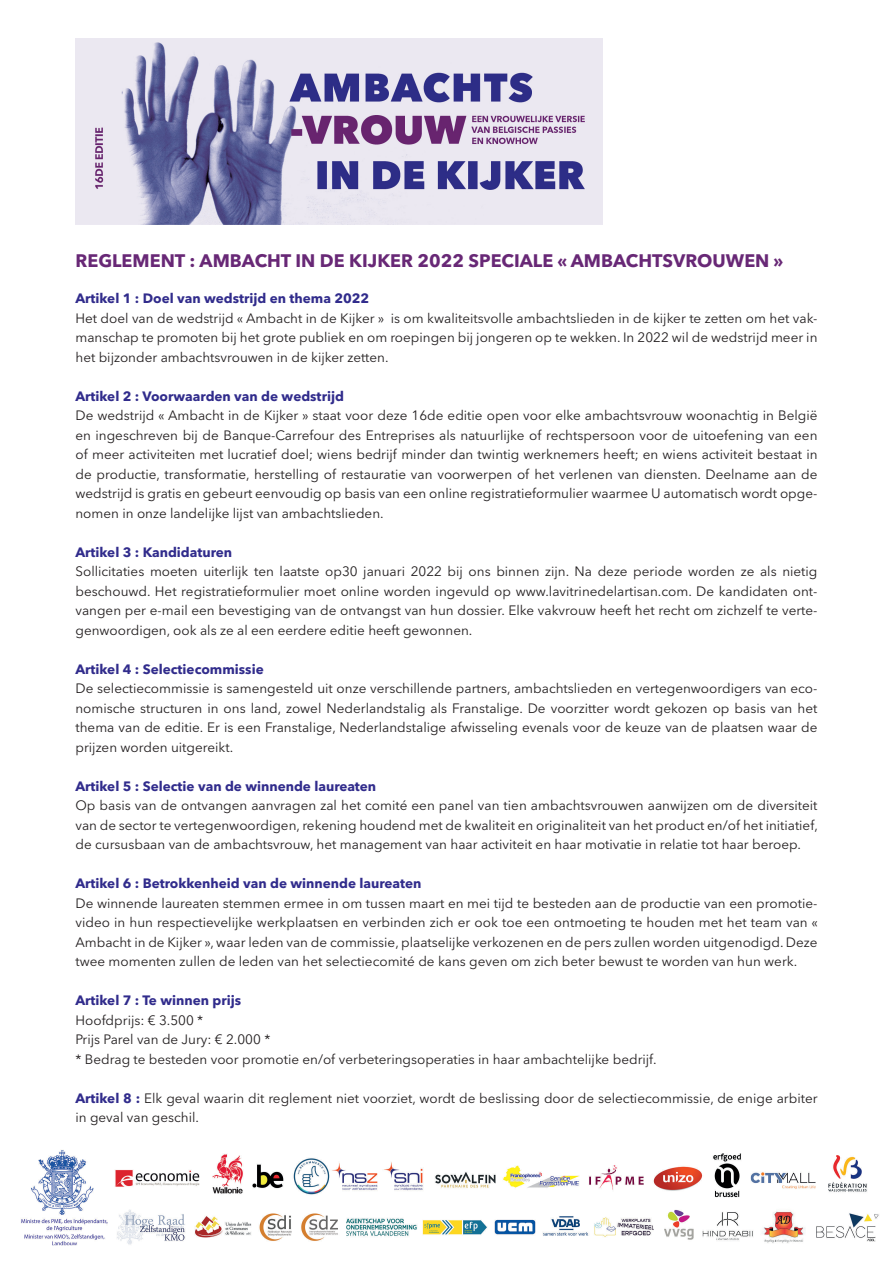
<style>
.page{position:relative;width:893px;height:1263px;background:#fff}
.page>*{position:absolute;margin:0;border:0;box-sizing:border-box;transform-origin:0 0}
.t1{font:700 18px "Avenir Next LT Pro";color:#682876}
.t2{font:13.5px/19.5px "Avenir Next LT Pro";color:#231f20;text-align:justify}
.t3{font:700 13.5px "Avenir Next LT Pro";color:#312c8c}
.s1{font-weight:700;color:#312c8c}
</style>
<div class="page">
<img style="left:75px;top:38px;width:528px;height:186px">
<img style="left:21px;top:1150px;width:858px;height:96px">
<p class="t1" style="left:75px;top:249px;width:709px">REGLEMENT : AMBACHT IN DE KIJKER 2022 SPECIALE « AMBACHTSVROUWEN »</p>
<p class="t3" style="left:75px;top:290px;width:295px">Artikel 1 : Doel van wedstrijd en thema 2022</p>
<p class="t2" style="left:75px;top:308px;width:743px">Het doel van de wedstrijd « Ambacht in de Kijker » is om kwaliteitsvolle ambachtslieden in de kijker te zetten om het vak&shy;manschap te promoten bij het grote publiek en om roepingen bij jongeren op te wekken. In 2022 wil de wedstrijd meer in het bijzonder ambachtsvrouwen in de kijker zetten.</p>
<p class="t3" style="left:75px;top:388px;width:270px">Artikel 2 : Voorwaarden van de wedstrijd</p>
<p class="t2" style="left:75px;top:406px;width:744px">De wedstrijd « Ambacht in de Kijker » staat voor deze 16de editie open voor elke ambachtsvrouw woonachtig in België en ingeschreven bij de Banque-Carrefour des Entreprises als natuurlijke of rechtspersoon voor de uitoefening van een of meer activiteiten met lucratief doel; wiens bedrijf minder dan twintig werknemers heeft; en wiens activiteit bestaat in de productie, transformatie, herstelling of restauratie van voorwerpen of het verlenen van diensten. Deelname aan de wedstrijd is gratis en gebeurt eenvoudig op basis van een online registratieformulier waarmee U automatisch wordt opge&shy;nomen in onze landelijke lijst van ambachtslieden.</p>
<p class="t3" style="left:75px;top:544px;width:158px">Artikel 3 : Kandidaturen</p>
<p class="t2" style="left:75px;top:562px;width:743px">Sollicitaties moeten uiterlijk ten laatste op30 januari 2022 bij ons binnen zijn. Na deze periode worden ze als nietig beschouwd. Het registratieformulier moet online worden ingevuld op www.lavitrinedelartisan.com. De kandidaten ont&shy;vangen per e-mail een bevestiging van de ontvangst van hun dossier. Elke vakvrouw heeft het recht om zichzelf te verte&shy;genwoordigen, ook als ze al een eerdere editie heeft gewonnen.</p>
<p class="t3" style="left:75px;top:661px;width:190px">Artikel 4 : Selectiecommissie</p>
<p class="t2" style="left:75px;top:679px;width:744px">De selectiecommissie is samengesteld uit onze verschillende partners, ambachtslieden en vertegenwoordigers van eco&shy;nomische structuren in ons land, zowel Nederlandstalig als Franstalige. De voorzitter wordt gekozen op basis van het thema van de editie. Er is een Franstalige, Nederlandstalige afwisseling evenals voor de keuze van de plaatsen waar de prijzen worden uitgereikt.</p>
<p class="t3" style="left:75px;top:778px;width:302px">Artikel 5 : Selectie van de winnende laureaten</p>
<p class="t2" style="left:75px;top:796px;width:744px">Op basis van de ontvangen aanvragen zal het comité een panel van tien ambachtsvrouwen aanwijzen om de diversiteit van de sector te vertegenwoordigen, rekening houdend met de kwaliteit en originaliteit van het product en/of het initiatief, de cursusbaan van de ambachtsvrouw, het management van haar activiteit en haar motivatie in relatie tot haar beroep.</p>
<p class="t3" style="left:75px;top:875px;width:347px">Artikel 6 : Betrokkenheid van de winnende laureaten</p>
<p class="t2" style="left:75px;top:893px;width:744px">De winnende laureaten stemmen ermee in om tussen maart en mei tijd te besteden aan de productie van een promotie&shy;video in hun respectievelijke werkplaatsen en verbinden zich er ook toe een ontmoeting te houden met het team van « Ambacht in de Kijker », waar leden van de commissie, plaatselijke verkozenen en de pers zullen worden uitgenodigd. Deze twee momenten zullen de leden van het selectiecomité de kans geven om zich beter bewust te worden van hun werk.</p>
<p class="t3" style="left:75px;top:992px;width:167px">Artikel 7 : Te winnen prijs</p>
<p class="t2" style="left:75px;top:1010px;width:129px">Hoofdprijs: € 3.500 *</p>
<p class="t2" style="left:75px;top:1030px;width:196px">Prijs Parel van de Jury: € 2.000 *</p>
<p class="t2" style="left:75px;top:1049px;width:583px">* Bedrag te besteden voor promotie en/of verbeteringsoperaties in haar ambachtelijke bedrijf.</p>
<p class="t2" style="left:75px;top:1088px;width:744px"><span class="s1">Artikel 8 :</span> Elk geval waarin dit reglement niet voorziet, wordt de beslissing door de selectiecommissie, de enige arbiter in geval van geschil.</p>
</div>
